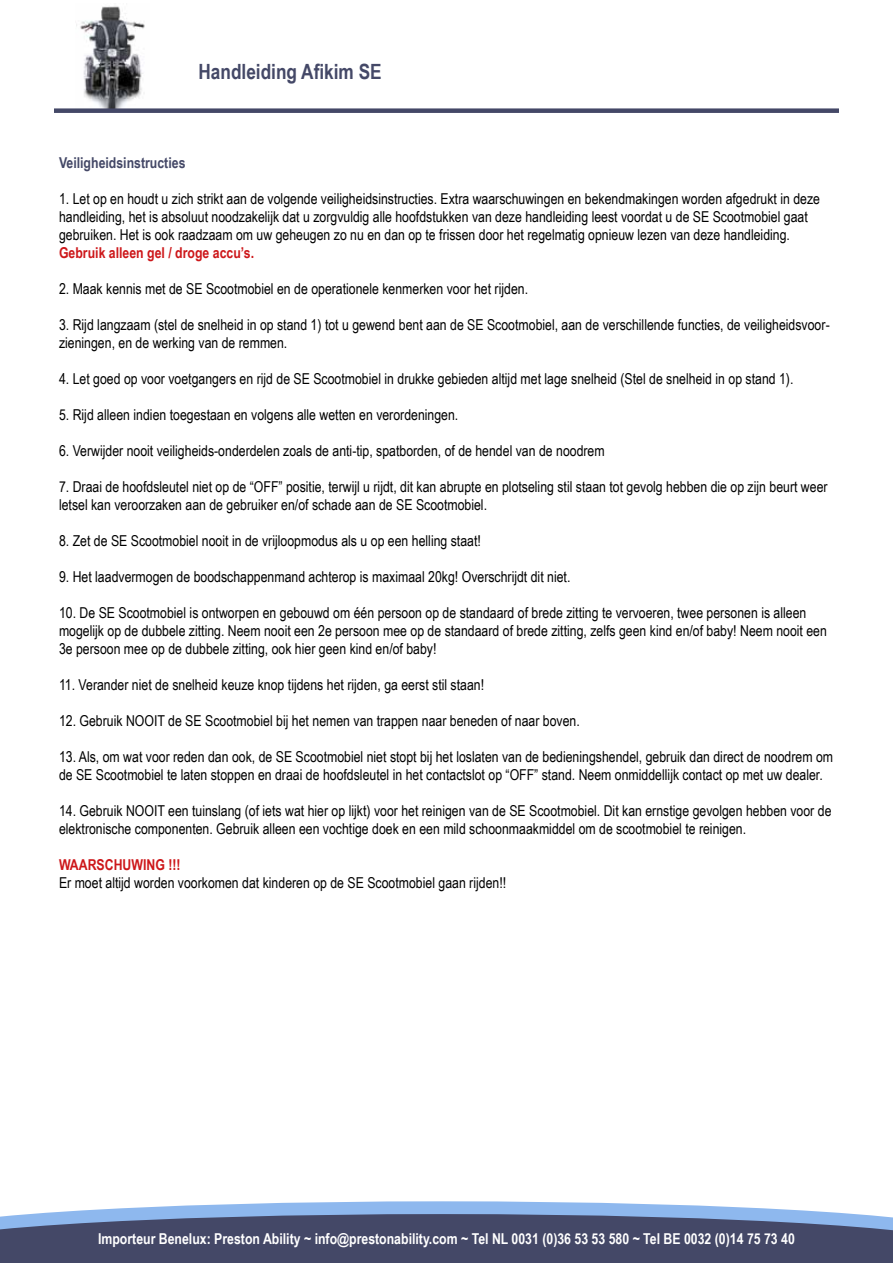
<style>
.page{position:relative;width:893px;height:1263px;background:#fff}
.page>*{position:absolute;margin:0;border:0;box-sizing:border-box;transform-origin:0 0}
.t1{font:700 21px "Arial Narrow";color:#444867}
.t2{font:15px/18px "Arial Narrow";color:#000}
.t3{font:700 15px "Arial Narrow";color:#fff}
.t4{font:700 15px "Arial Narrow";color:#cd171a}
.t5{font:700 15px "Arial Narrow";color:#444867}
</style>
<div class="page">
<img style="left:76px;top:6px;width:69px;height:102px">
<svg style="left:32px;top:1201px;width:821px;height:13px;fill:#8eb8ee"></svg>
<div style="left:54px;top:108px;width:785px;height:5px;background:#444867"></div>
<svg style="left:0;top:1214px;width:893px;height:49px;background:#4b5374"></svg>
<h1 class="t1" style="left:199px;top:56px;width:185px">Handleiding Afikim SE</h1>
<p class="t5" style="left:59px;top:152px;width:128px">Veiligheidsinstructies</p>
<p class="t2" style="left:59px;top:189px;width:763px">1. Let op en houdt u zich strikt aan de volgende veiligheidsinstructies. Extra waarschuwingen en bekendmakingen worden afgedrukt in deze handleiding, het is absoluut noodzakelijk dat u zorgvuldig alle hoofdstukken van deze handleiding leest voordat u de SE Scootmobiel gaat gebruiken. Het is ook raadzaam om uw geheugen zo nu en dan op te frissen door het regelmatig opnieuw lezen van deze handleiding.</p>
<p class="t4" style="left:59px;top:242px;width:197px">Gebruik alleen gel / droge accu’s.</p>
<p class="t2" style="left:59px;top:279px;width:471px">2. Maak kennis met de SE Scootmobiel en de operationele kenmerken voor het rijden.</p>
<p class="t2" style="left:59px;top:315px;width:772px">3. Rijd langzaam (stel de snelheid in op stand 1) tot u gewend bent aan de SE Scootmobiel, aan de verschillende functies, de veiligheidsvoor&shy;zieningen, en de werking van de remmen.</p>
<p class="t2" style="left:59px;top:369px;width:736px">4. Let goed op voor voetgangers en rijd de SE Scootmobiel in drukke gebieden altijd met lage snelheid (Stel de snelheid in op stand 1).</p>
<p class="t2" style="left:59px;top:405px;width:401px">5. Rijd alleen indien toegestaan en volgens alle wetten en verordeningen.</p>
<p class="t2" style="left:59px;top:441px;width:547px">6. Verwijder nooit veiligheids-onderdelen zoals de anti-tip, spatborden, of de hendel van de noodrem</p>
<p class="t2" style="left:59px;top:477px;width:770px">7. Draai de hoofdsleutel niet op de “OFF” positie, terwijl u rijdt, dit kan abrupte en plotseling stil staan tot gevolg hebben die op zijn beurt weer letsel kan veroorzaken aan de gebruiker en/of schade aan de SE Scootmobiel.</p>
<p class="t2" style="left:59px;top:531px;width:423px">8. Zet de SE Scootmobiel nooit in de vrijloopmodus als u op een helling staat!</p>
<p class="t2" style="left:59px;top:567px;width:513px">9. Het laadvermogen de boodschappenmand achterop is maximaal 20kg! Overschrijdt dit niet.</p>
<p class="t2" style="left:59px;top:603px;width:769px">10. De SE Scootmobiel is ontworpen en gebouwd om één persoon op de standaard of brede zitting te vervoeren, twee personen is alleen mogelijk op de dubbele zitting. Neem nooit een 2e persoon mee op de standaard of brede zitting, zelfs geen kind en/of baby! Neem nooit een<br>3e persoon mee op de dubbele zitting, ook hier geen kind en/of baby!</p>
<p class="t2" style="left:59px;top:675px;width:427px">11. Verander niet de snelheid keuze knop tijdens het rijden, ga eerst stil staan!</p>
<p class="t2" style="left:59px;top:711px;width:522px">12. Gebruik NOOIT de SE Scootmobiel bij het nemen van trappen naar beneden of naar boven.</p>
<p class="t2" style="left:59px;top:747px;width:776px">13. Als, om wat voor reden dan ook, de SE Scootmobiel niet stopt bij het loslaten van de bedieningshendel, gebruik dan direct de noodrem om de SE Scootmobiel te laten stoppen en draai de hoofdsleutel in het contactslot op “OFF” stand. Neem onmiddellijk contact op met uw dealer.</p>
<p class="t2" style="left:59px;top:801px;width:774px">14. Gebruik NOOIT een tuinslang (of iets wat hier op lijkt) voor het reinigen van de SE Scootmobiel. Dit kan ernstige gevolgen hebben voor de elektronische componenten. Gebruik alleen een vochtige doek en een mild schoonmaakmiddel om de scootmobiel te reinigen.</p>
<p class="t4" style="left:59px;top:854px;width:123px">WAARSCHUWING !!!</p>
<p class="t2" style="left:59px;top:873px;width:449px">Er moet altijd worden voorkomen dat kinderen op de SE Scootmobiel gaan rijden!!</p>
<p class="t3" style="left:98px;top:1227px;width:698px">Importeur Benelux: Preston Ability ~ info@prestonability.com ~ Tel NL 0031 (0)36 53 53 580 ~ Tel BE 0032 (0)14 75 73 40</p>
</div>
